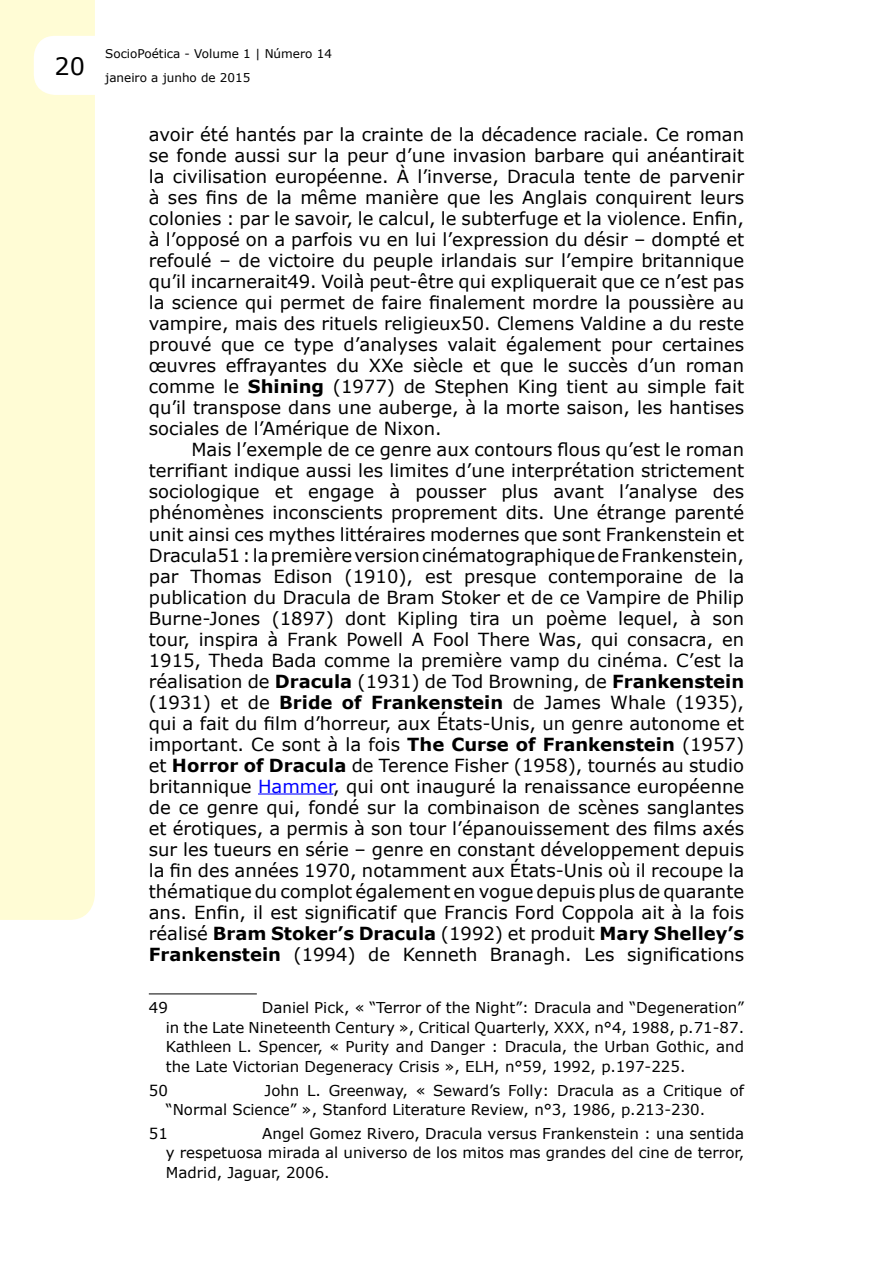
<style>
.page{position:relative;width:893px;height:1263px;background:#fff}
.page>*{position:absolute;margin:0;border:0;box-sizing:border-box;transform-origin:0 0}
.t1{font:18px/21px "Verdana";color:#000;text-align:justify}
.t2{font:15px/19.5px "Verdana";color:#000;text-align:justify}
.t3{font:12px/24px "Verdana";color:#000}
.s1{font-weight:700}
.s2{color:#00f}
</style>
<div class="page">
<div style="left:0;top:0;width:95px;height:920px;background:#fffcd5"></div>
<hr style="left:258px;top:793px;width:75px;height:1px;background:#00f">
<hr style="left:149px;top:993px;width:108px;height:1px;background:#000">
<p class="t3" style="left:55px;top:41px;width:279px;text-indent:51px">SocioPoética - Volume 1 | Número 14<br><sup>20</sup> janeiro a junho de 2015</p>
<p class="t1" style="left:149px;top:124px;width:597px">avoir été hantés par la crainte de la décadence raciale. Ce roman se fonde aussi sur la peur d’une invasion barbare qui anéantirait la civilisation européenne. À l’inverse, Dracula tente de parvenir à ses fins de la même manière que les Anglais conquirent leurs colonies : par le savoir, le calcul, le subterfuge et la violence. Enfin, à l’opposé on a parfois vu en lui l’expression du désir – dompté et refoulé – de victoire du peuple irlandais sur l’empire britannique qu’il incarnerait49. Voilà peut-être qui expliquerait que ce n’est pas la science qui permet de faire finalement mordre la poussière au vampire, mais des rituels religieux50. Clemens Valdine a du reste prouvé que ce type d’analyses valait également pour certaines œuvres effrayantes du XXe siècle et que le succès d’un roman comme le <span class="s1">Shining</span> (1977) de Stephen King tient au simple fait qu’il transpose dans une auberge, à la morte saison, les hantises sociales de l’Amérique de Nixon.</p>
<p class="t1" style="left:149px;top:439px;width:597px;text-indent:43px">Mais l’exemple de ce genre aux contours flous qu’est le roman terrifiant indique aussi les limites d’une interprétation strictement sociologique et engage à pousser plus avant l’analyse des phénomènes inconscients proprement dits. Une étrange parenté unit ainsi ces mythes littéraires modernes que sont Frankenstein et Dracula51: la première version cinématographique de Frankenstein, par Thomas Edison (1910), est presque contemporaine de la publication du Dracula de Bram Stoker et de ce Vampire de Philip Burne-Jones (1897) dont Kipling tira un poème lequel, à son tour, inspira à Frank Powell A Fool There Was, qui consacra, en 1915, Theda Bada comme la première vamp du cinéma. C’est la réalisation de <span class="s1">Dracula</span> (1931) de Tod Browning, de <span class="s1">Frankenstein </span>(1931) et de <span class="s1">Bride of Frankenstein</span> de James Whale (1935), qui a fait du film d’horreur, aux États-Unis, un genre autonome et important. Ce sont à la fois <span class="s1">The Curse of Frankenstein</span> (1957) et <span class="s1">Horror of Dracula</span> de Terence Fisher (1958), tournés au studio britannique <span class="s2">Hammer</span>, qui ont inauguré la renaissance européenne de ce genre qui, fondé sur la combinaison de scènes sanglantes et érotiques, a permis à son tour l’épanouissement des films axés sur les tueurs en série – genre en constant développement depuis la fin des années 1970, notamment aux États-Unis où il recoupe la thématique du complot également en vogue depuis plus de quarante ans. Enfin, il est significatif que Francis Ford Coppola ait à la fois réalisé <span class="s1">Bram Stoker’s Dracula</span> (1992) et produit <span class="s1">Mary Shelley’s Frankenstein</span> (1994) de Kenneth Branagh. Les significations</p>
<p class="t2" style="left:149px;top:998px;width:21px">49</p>
<p class="t2" style="left:166px;top:998px;width:580px;text-indent:96px">Daniel Pick, « “Terror of the Night”: Dracula and “Degeneration” in the Late Nineteenth Century », Critical Quarterly, XXX, n°4, 1988, p.71-87.<br>Kathleen L. Spencer, « Purity and Danger : Dracula, the Urban Gothic, and the Late Victorian Degeneracy Crisis », ELH, n°59, 1992, p.197-225.</p>
<p class="t2" style="left:149px;top:1080px;width:21px">50</p>
<p class="t2" style="left:166px;top:1080px;width:580px;text-indent:99px">John L. Greenway, « Seward’s Folly: Dracula as a Critique of “Normal Science” », Stanford Literature Review, n°3, 1986, p.213-230.</p>
<p class="t2" style="left:149px;top:1123px;width:21px">51</p>
<p class="t2" style="left:166px;top:1123px;width:580px;text-indent:96px">Angel Gomez Rivero, Dracula versus Frankenstein : una sentida y respetuosa mirada al universo de los mitos mas grandes del cine de terror, Madrid, Jaguar, 2006.</p>
</div>
